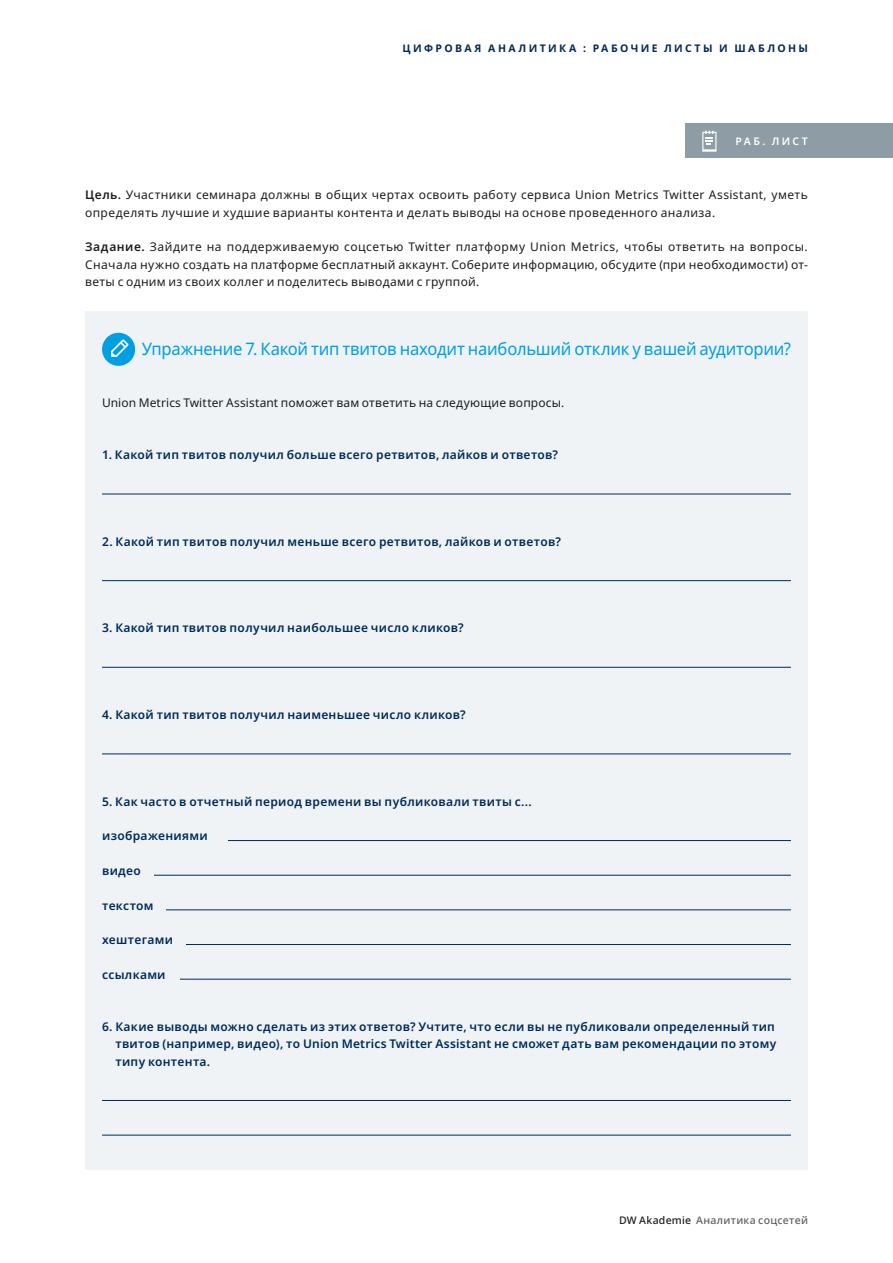
<style>
.page{position:relative;width:893px;height:1263px;background:#fff}
.page>*{position:absolute;margin:0;border:0;box-sizing:border-box;transform-origin:0 0}
.t1{font:17.25px "Noto Sans";letter-spacing:-.015em;color:#009ee3;scale:.96 1}
.t2{font:600 12px/17.4px "Noto Sans";letter-spacing:.025em;color:#002a58;text-align:justify}
.t3{font:12px/17.4px "Noto Sans";letter-spacing:.03em;color:#1c1c1c}
.t4{font:12px "Noto Sans";letter-spacing:.01em;color:#1c1c1c}
.t5{font:700 10.5px "Noto Sans";letter-spacing:.225em;color:#002a58}
.t6{font:500 10.5px "Noto Sans";letter-spacing:.025em;color:#5e5e5e}
.t7{font:600 10.5px "Noto Sans";letter-spacing:.22em;color:#fff}
.s1{font-weight:600}
.s2{color:#1c1c1c}
</style>
<div class="page">
<div style="left:686px;top:123px;width:207px;height:35px;background:#8e9ca5"></div>
<svg style="left:702px;top:131px;width:14px;height:21px"></svg>
<div style="left:85px;top:311px;width:723px;height:858px;background:#eff3f6"></div>
<hr style="left:102px;top:494px;width:689px;height:1px;background:#002a58">
<hr style="left:102px;top:580px;width:689px;height:1px;background:#002a58">
<hr style="left:102px;top:667px;width:689px;height:1px;background:#002a58">
<hr style="left:102px;top:754px;width:689px;height:1px;background:#002a58">
<hr style="left:102px;top:840px;width:689px;height:1px;background:#002a58">
<hr style="left:102px;top:875px;width:689px;height:1px;background:#002a58">
<hr style="left:102px;top:909px;width:689px;height:1px;background:#002a58">
<hr style="left:102px;top:944px;width:689px;height:1px;background:#002a58">
<hr style="left:102px;top:979px;width:689px;height:1px;background:#002a58">
<hr style="left:102px;top:1100px;width:689px;height:1px;background:#002a58">
<hr style="left:102px;top:1135px;width:689px;height:1px;background:#002a58">
<svg style="left:102px;top:333px;width:33px;height:33px"></svg>
<div style="left:102px;top:823px;width:125px;height:23px;background:#eff3f6"></div>
<div style="left:102px;top:863px;width:51px;height:17px;background:#eff3f6"></div>
<div style="left:102px;top:900px;width:64px;height:13px;background:#eff3f6"></div>
<div style="left:102px;top:932px;width:84px;height:15px;background:#eff3f6"></div>
<div style="left:102px;top:967px;width:77px;height:15px;background:#eff3f6"></div>
<p class="t5" style="left:403px;top:41px;width:407px">ЦИФРОВАЯ АНАЛИТИКА : РАБОЧИЕ ЛИСТЫ И ШАБЛОНЫ</p>
<p class="t7" style="left:735px;top:134px;width:74px">РАБ . ЛИСТ</p>
<p class="t3" style="left:85px;top:186px;width:724px"><span class="s1">Цель.</span> Участники семинара должны в общих чертах освоить работу сервиса Union Metrics Twitter Assistant, уметь определять лучшие и худшие варианты контента и делать выводы на основе проведенного анализа.</p>
<p class="t3" style="left:85px;top:238px;width:724px;text-align:justify"><span class="s1">Задание.</span> Зайдите на поддерживаемую соцсетью Twitter платформу Union Metrics, чтобы ответить на вопросы.<br>Сначала нужно создать на платформе бесплатный аккаунт. Соберите информацию, обсудите (при необходимости) от&shy;веты с одним из своих коллег и поделитесь выводами с группой.</p>
<h1 class="t1" style="left:142px;top:337px;width:678px">Упражнение 7. Какой тип твитов находит наибольший отклик у вашей аудитории?</h1>
<p class="t4" style="left:102px;top:394px;width:464px">Union Metrics Twitter Assistant поможет вам ответить на следующие вопросы.</p>
<p class="t2" style="left:102px;top:446px;width:458px">1. Какой тип твитов получил больше всего ретвитов, лайков и ответов?</p>
<p class="t2" style="left:102px;top:533px;width:460px">2. Какой тип твитов получил меньше всего ретвитов, лайков и ответов?</p>
<p class="t2" style="left:102px;top:620px;width:363px">3. Какой тип твитов получил наибольшее число кликов?</p>
<p class="t2" style="left:102px;top:706px;width:365px">4. Какой тип твитов получил наименьшее число кликов?</p>
<p class="t2" style="left:102px;top:793px;width:431px">5. Как часто в отчетный период времени вы публиковали твиты с...</p>
<p class="t2" style="left:102px;top:827px;width:107px">изображениями</p>
<p class="t2" style="left:102px;top:862px;width:40px">видео</p>
<p class="t2" style="left:102px;top:897px;width:53px">текстом</p>
<p class="t2" style="left:102px;top:931px;width:73px">хештегами</p>
<p class="t2" style="left:102px;top:966px;width:65px">ссылками</p>
<p class="t2" style="left:115px;top:1018px;width:662px;text-indent:-13px">6. Какие выводы можно сделать из этих ответов? Учтите, что если вы не публиковали определенный тип твитов (например, видео), то Union Metrics Twitter Assistant не сможет дать вам рекомендации по этому типу контента.</p>
<p class="t6" style="left:619px;top:1213px;width:191px"><span class="s2">DW Akademie</span> Аналитика соцсетей</p>
</div>
